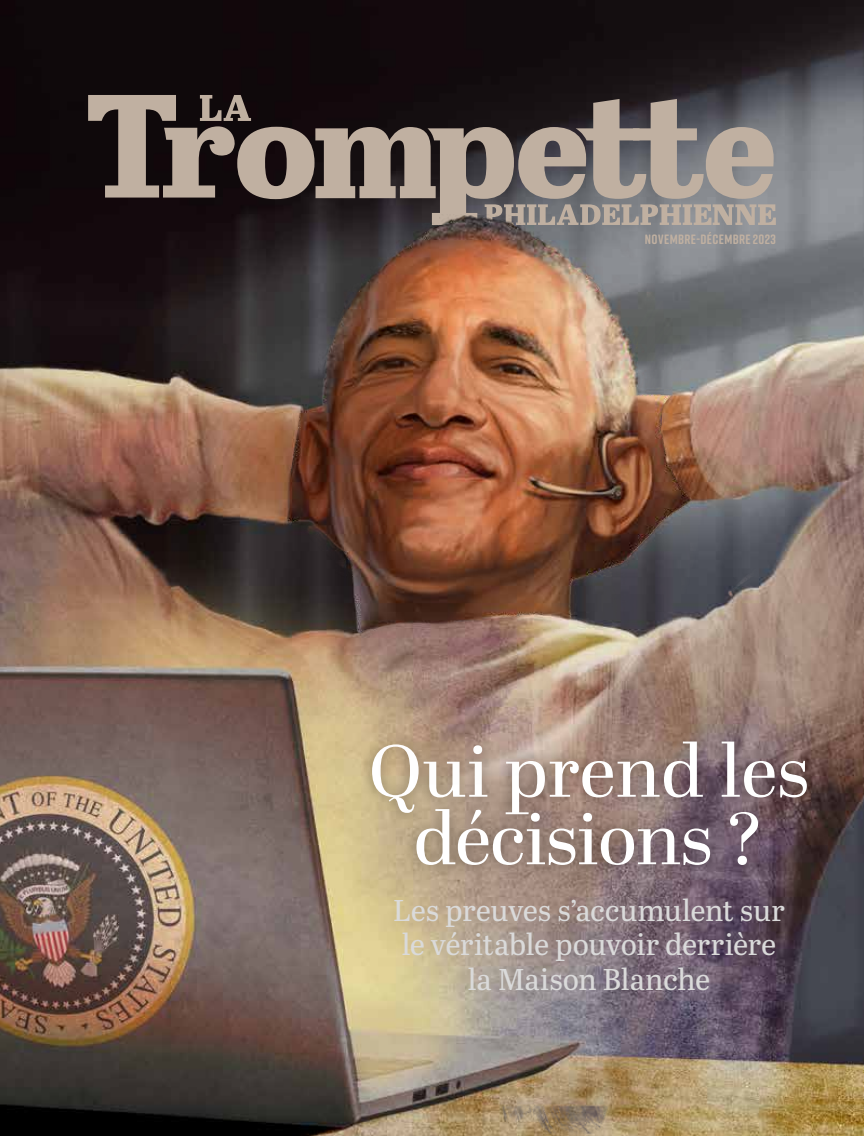
<style>
.page{position:relative;width:864px;height:1136px;background:#fff}
.page>*{position:absolute;margin:0;border:0;box-sizing:border-box;transform-origin:0 0}
.t1{font:73.5px/67.5px "Abril Display";letter-spacing:-.005em;color:#fff;text-align:center}
.t2{font:30px/34.5px "Abril Text";color:#dadada;text-align:center}
.t3{font:700 13.5px "Rift Soft";letter-spacing:.025em;color:#c0b0a1}
</style>
<div class="page">
<img style="left:0;top:0;width:863px;height:1135px">
<div style="left:358px;top:728px;width:461px;height:149px;background:#000;opacity:.35"></div>
<svg style="left:88px;top:95px;width:687px;height:130px;background:#6e6460"></svg>
<p class="t3" style="left:644px;top:229px;width:132px">NOVEMBRE-DÉCEMBRE 2023</p>
<h1 class="t1" style="left:369px;top:741px;width:441px">Qui prend les décisions ?</h1>
<p class="t2" style="left:393px;top:891px;width:393px">Les preuves s’accumulent sur le véritable pouvoir derrière la Maison Blanche</p>
</div>
